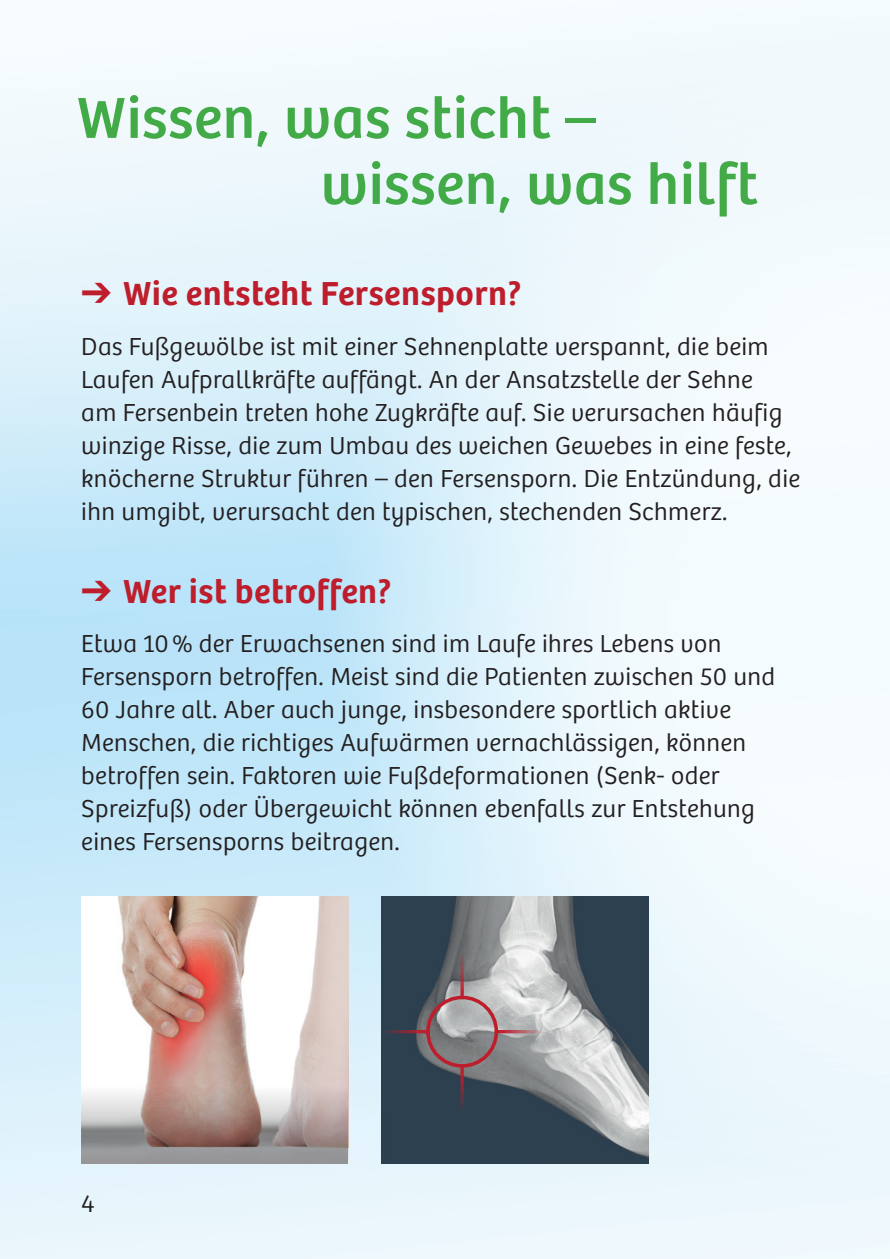
<style>
.page{position:relative;width:890px;height:1259px;background:#fff}
.page>*{position:absolute;margin:0;border:0;box-sizing:border-box;transform-origin:0 0}
.t1{font:60px/66px "Bree";letter-spacing:.015em;color:#42ab48}
.t2{font:600 34.5px "Bree";letter-spacing:.015em;color:#be1d2c}
.t3{font:300 25.5px/33px "Bree";letter-spacing:.015em;color:#231f20}
</style>
<div class="page">
<img style="left:0;top:0;width:890px;height:1259px">
<img style="left:381px;top:896px;width:267px;height:267px">
<img style="left:81px;top:896px;width:267px;height:189px">
<svg style="left:81px;top:1085px;width:267px;height:78px;background:#ac9c99"></svg>
<hr style="left:382px;top:1030px;width:47px;height:3px;background:#be1d2c">
<svg style="left:460px;top:951px;width:4px;height:44px"></svg>
<hr style="left:494px;top:1030px;width:48px;height:3px;background:#be1d2c">
<svg style="left:460px;top:1067px;width:4px;height:45px"></svg>
<div style="left:426px;top:995px;width:72px;height:72px;border:4px solid #be1d2c;border-radius:50%"></div>
<svg style="left:887px;top:1255px;width:3px;height:4px"></svg>
<svg style="left:82px;top:283px;width:29px;height:20px"></svg>
<svg style="left:82px;top:581px;width:29px;height:20px"></svg>
<h1 class="t1" style="left:321px;top:86px;width:438px;text-indent:-244px">Wissen, was sticht – wissen, was hilft</h1>
<h2 class="t2" style="left:123px;top:273px;width:400px">Wie entsteht Fersensporn?</h2>
<p class="t3" style="left:81px;top:330px;width:720px">Das Fußgewölbe ist mit einer Sehnenplatte verspannt, die beim Laufen Aufprallkräfte auffängt. An der Ansatzstelle der Sehne<br>am Fersenbein treten hohe Zugkräfte auf. Sie verursachen häufig winzige Risse, die zum Umbau des weichen Gewebes in eine feste, knöcherne Struktur führen – den Fersensporn. Die Entzündung, die ihn umgibt, verursacht den typischen, stechenden Schmerz.</p>
<h2 class="t2" style="left:123px;top:571px;width:270px">Wer ist betroffen?</h2>
<p class="t3" style="left:81px;top:628px;width:695px">Etwa 10% der Erwachsenen sind im Laufe ihres Lebens von Fersensporn betroffen. Meist sind die Patienten zwischen 50 und 60 Jahre alt. Aber auch junge, insbesondere sportlich aktive Menschen, die richtiges Aufwärmen vernachlässigen, können betroffen sein. Faktoren wie Fußdeformationen (Senk- oder Spreizfuß) oder Übergewicht können ebenfalls zur Entstehung eines Fersensporns beitragen.</p>
<p class="t3" style="left:81px;top:1188px;width:15px">4</p>
</div>
